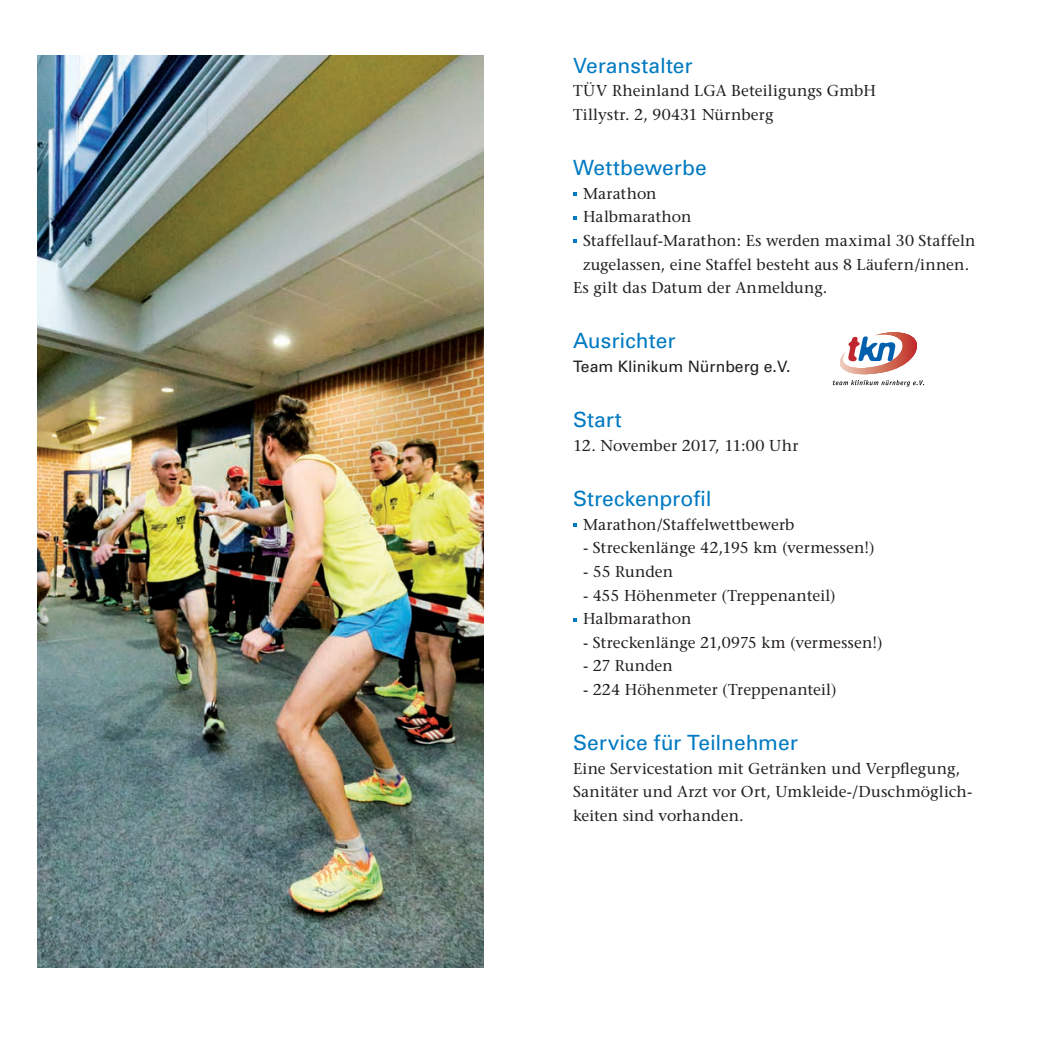
<style>
.page{position:relative;width:1042px;height:1042px;background:#fff}
.page>*{position:absolute;margin:0;border:0;box-sizing:border-box;transform-origin:0 0}
.t1{font:21px "Univers";color:#007ac2}
.t2{font:15.75px/23.6px "Stone Serif";letter-spacing:.005em;color:#231f20}
.t3{font:15.75px "Univers";color:#231f20}
</style>
<div class="page">
<svg style="left:573px;top:192px;width:4px;height:4px"></svg>
<svg style="left:573px;top:216px;width:4px;height:4px"></svg>
<svg style="left:573px;top:239px;width:4px;height:4px"></svg>
<svg style="left:573px;top:523px;width:4px;height:4px"></svg>
<svg style="left:573px;top:618px;width:4px;height:3px"></svg>
<hr style="left:916px;top:332px;width:1px;height:42px;background:#c0282d">
<hr style="left:915px;top:332px;width:1px;height:42px;background:#c12b2e">
<hr style="left:914px;top:332px;width:1px;height:42px;background:#c12d2f">
<hr style="left:913px;top:332px;width:1px;height:42px;background:#c23030">
<hr style="left:912px;top:332px;width:1px;height:42px;background:#c33231">
<hr style="left:911px;top:332px;width:1px;height:42px;background:#c33432">
<hr style="left:910px;top:332px;width:1px;height:42px;background:#c43833">
<hr style="left:909px;top:332px;width:1px;height:42px;background:#c43b34">
<hr style="left:908px;top:332px;width:1px;height:42px;background:#c43d35">
<hr style="left:907px;top:332px;width:1px;height:42px;background:#c54136">
<hr style="left:906px;top:332px;width:1px;height:42px;background:#c54337">
<hr style="left:905px;top:332px;width:1px;height:42px;background:#c64639">
<hr style="left:904px;top:332px;width:1px;height:42px;background:#c7483a">
<hr style="left:903px;top:332px;width:1px;height:42px;background:#c74a3b">
<hr style="left:902px;top:332px;width:1px;height:42px;background:#c84d3d">
<hr style="left:901px;top:332px;width:1px;height:42px;background:#c84f3e">
<hr style="left:900px;top:332px;width:1px;height:42px;background:#c8513f">
<hr style="left:899px;top:332px;width:1px;height:42px;background:#c95341">
<hr style="left:898px;top:332px;width:1px;height:42px;background:#ca5743">
<hr style="left:897px;top:332px;width:1px;height:42px;background:#cb5845">
<hr style="left:896px;top:332px;width:1px;height:42px;background:#cb5b47">
<hr style="left:895px;top:332px;width:1px;height:42px;background:#cc5d49">
<hr style="left:894px;top:332px;width:1px;height:42px;background:#cc5f4a">
<hr style="left:893px;top:332px;width:1px;height:42px;background:#cd614c">
<hr style="left:892px;top:332px;width:1px;height:42px;background:#ce634e">
<hr style="left:891px;top:332px;width:1px;height:42px;background:#ce654f">
<hr style="left:890px;top:332px;width:1px;height:42px;background:#cf6751">
<hr style="left:889px;top:332px;width:1px;height:42px;background:#d06953">
<hr style="left:888px;top:332px;width:1px;height:42px;background:#d06a54">
<hr style="left:887px;top:332px;width:1px;height:42px;background:#d06c56">
<hr style="left:886px;top:332px;width:1px;height:42px;background:#d16e58">
<hr style="left:885px;top:332px;width:1px;height:42px;background:#d17059">
<hr style="left:884px;top:332px;width:1px;height:42px;background:#d2725c">
<hr style="left:883px;top:332px;width:1px;height:42px;background:#d3755e">
<hr style="left:882px;top:332px;width:1px;height:42px;background:#d3765f">
<hr style="left:881px;top:332px;width:1px;height:42px;background:#d47962">
<hr style="left:880px;top:332px;width:1px;height:42px;background:#d47b64">
<hr style="left:879px;top:332px;width:1px;height:42px;background:#d47c65">
<hr style="left:878px;top:332px;width:1px;height:42px;background:#d57e67">
<hr style="left:877px;top:332px;width:1px;height:42px;background:#d68069">
<hr style="left:876px;top:332px;width:1px;height:42px;background:#d6816b">
<hr style="left:875px;top:332px;width:1px;height:42px;background:#d7846d">
<hr style="left:874px;top:332px;width:1px;height:42px;background:#d8866f">
<hr style="left:873px;top:332px;width:1px;height:42px;background:#d88770">
<hr style="left:872px;top:332px;width:1px;height:42px;background:#d98973">
<hr style="left:871px;top:332px;width:1px;height:42px;background:#da8c75">
<hr style="left:870px;top:332px;width:1px;height:42px;background:#da8d76">
<hr style="left:869px;top:332px;width:1px;height:42px;background:#db9079">
<hr style="left:868px;top:332px;width:1px;height:42px;background:#db927b">
<hr style="left:867px;top:332px;width:1px;height:42px;background:#db937d">
<hr style="left:866px;top:332px;width:1px;height:42px;background:#dc967f">
<hr style="left:865px;top:332px;width:1px;height:42px;background:#dd9882">
<hr style="left:864px;top:332px;width:1px;height:42px;background:#dd9a84">
<hr style="left:863px;top:332px;width:1px;height:42px;background:#de9c86">
<hr style="left:862px;top:332px;width:1px;height:42px;background:#df9e89">
<hr style="left:861px;top:332px;width:1px;height:42px;background:#dfa08a">
<hr style="left:860px;top:332px;width:1px;height:42px;background:#e0a28d">
<hr style="left:859px;top:332px;width:1px;height:42px;background:#e1a48f">
<hr style="left:858px;top:332px;width:1px;height:42px;background:#e1a691">
<hr style="left:857px;top:332px;width:1px;height:42px;background:#e2a894">
<hr style="left:856px;top:332px;width:1px;height:42px;background:#e3aa96">
<hr style="left:855px;top:332px;width:1px;height:42px;background:#e3ac98">
<hr style="left:854px;top:332px;width:1px;height:42px;background:#e5af9b">
<hr style="left:853px;top:332px;width:1px;height:42px;background:#e6b19e">
<hr style="left:852px;top:332px;width:1px;height:42px;background:#e6b3a0">
<hr style="left:851px;top:332px;width:1px;height:42px;background:#e7b5a3">
<hr style="left:850px;top:332px;width:1px;height:42px;background:#e9b8a6">
<hr style="left:849px;top:332px;width:1px;height:42px;background:#e9baa8">
<hr style="left:848px;top:332px;width:1px;height:42px;background:#eabdab">
<hr style="left:847px;top:332px;width:1px;height:42px;background:#ebbfad">
<hr style="left:846px;top:332px;width:1px;height:42px;background:#ebc1b0">
<hr style="left:845px;top:332px;width:1px;height:42px;background:#ecc4b4">
<hr style="left:844px;top:332px;width:1px;height:42px;background:#edc5b5">
<hr style="left:843px;top:332px;width:1px;height:42px;background:#edc7b8">
<hr style="left:842px;top:332px;width:1px;height:42px;background:#eecabb">
<hr style="left:841px;top:332px;width:1px;height:42px;background:#efccbd">
<hr style="left:840px;top:332px;width:1px;height:42px;background:#efcec0">
<svg style="left:848px;top:336px;width:48px;height:25px"></svg>
<svg style="left:833px;top:380px;width:91px;height:6px"></svg>
<img style="left:37px;top:56px;width:447px;height:911px">
<h1 class="t1" style="left:573px;top:52px;width:121px">Veranstalter</h1>
<p class="t2" style="left:573px;top:79px;width:304px">TÜV Rheinland LGA Beteiligungs GmbH<br>Tillystr. 2, 90431 Nürnberg</p>
<h1 class="t1" style="left:573px;top:155px;width:135px">Wettbewerbe</h1>
<p class="t2" style="left:583px;top:181px;width:75px">Marathon</p>
<p class="t2" style="left:583px;top:205px;width:110px">Halbmarathon</p>
<p class="t2" style="left:583px;top:229px;width:394px">Staffellauf-Marathon: Es werden maximal 30 Staffeln</p>
<p class="t2" style="left:583px;top:252px;width:388px">zugelassen, eine Staffel besteht aus 8 Läufern/innen.</p>
<p class="t2" style="left:573px;top:276px;width:256px">Es gilt das Datum der Anmeldung.</p>
<h1 class="t1" style="left:573px;top:328px;width:104px">Ausrichter</h1>
<p class="t3" style="left:573px;top:357px;width:219px">Team Klinikum Nürnberg e.V.</p>
<h1 class="t1" style="left:573px;top:407px;width:50px">Start</h1>
<p class="t2" style="left:573px;top:433px;width:227px">12. November 2017, 11:00 Uhr</p>
<h1 class="t1" style="left:573px;top:485px;width:140px">Streckenprofil</h1>
<p class="t2" style="left:583px;top:512px;width:213px">Marathon/Staffelwettbewerb</p>
<p class="t2" style="left:583px;top:536px;width:293px">- Streckenlänge 42,195 km (vermessen!)</p>
<p class="t2" style="left:583px;top:559px;width:92px">- 55 Runden</p>
<p class="t2" style="left:583px;top:583px;width:254px">- 455 Höhenmeter (Treppenanteil)<br>Halbmarathon</p>
<p class="t2" style="left:583px;top:630px;width:301px">- Streckenlänge 21,0975 km (vermessen!)</p>
<p class="t2" style="left:583px;top:654px;width:91px">- 27 Runden</p>
<p class="t2" style="left:583px;top:677px;width:255px">- 224 Höhenmeter (Treppenanteil)</p>
<h1 class="t1" style="left:573px;top:729px;width:226px">Service für Teilnehmer</h1>
<p class="t2" style="left:573px;top:756px;width:401px">Eine Servicestation mit Getränken und Verpflegung,<br>Sanitäter und Arzt vor Ort, Umkleide-/Duschmöglich&shy;keiten sind vorhanden.</p>
</div>
